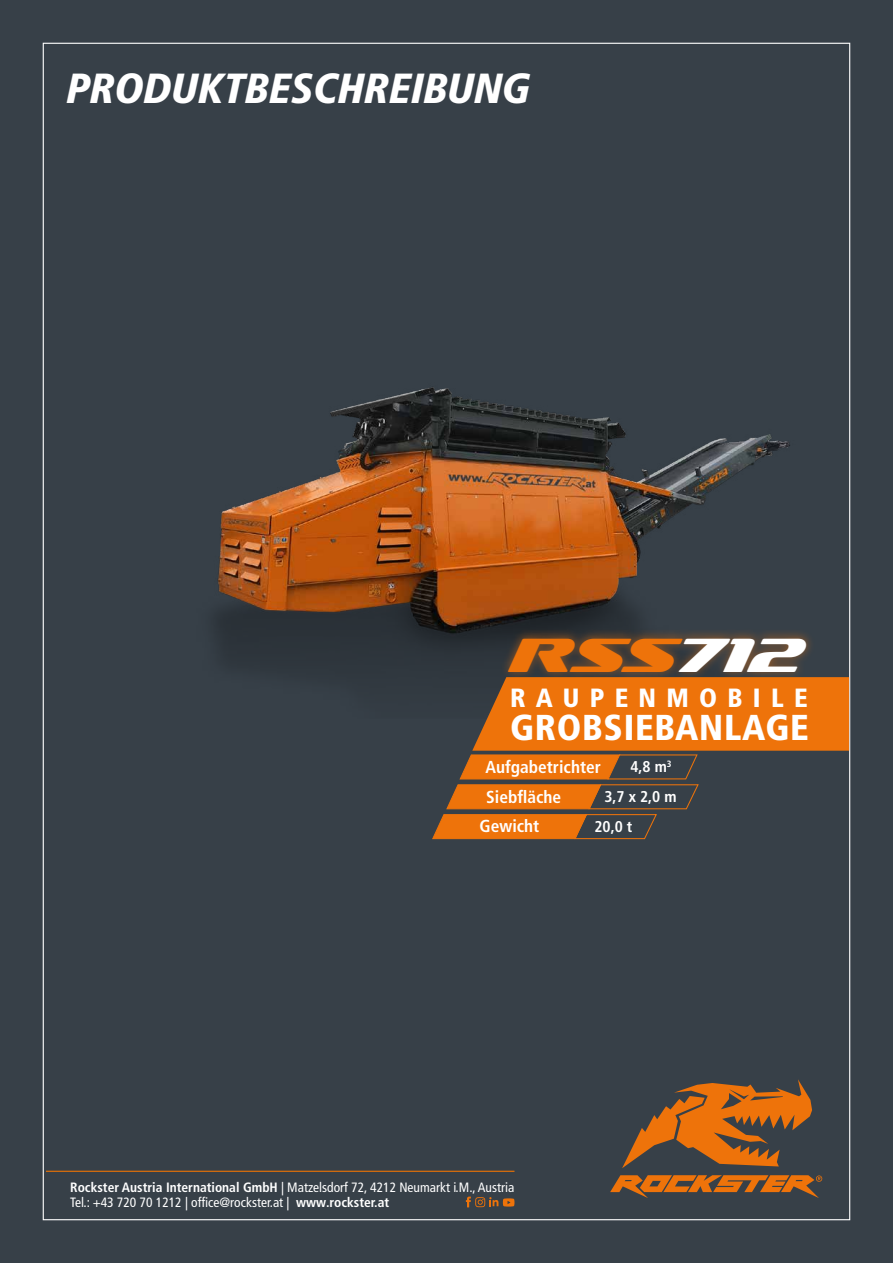
<style>
.page{position:relative;width:893px;height:1263px;background:#374048}
.page>*{position:absolute;margin:0;border:0;box-sizing:border-box;transform-origin:0 0}
.t1{font:italic 49.5px "Sofachrome Rg";color:#ee730a}
.t2{font:italic 900 condensed 42.15px "Frutiger LT Pro";color:#fff}
.t3{font:900 condensed 36px "Frutiger LT Pro";letter-spacing:.02em;color:#fff}
.t4{font:900 condensed 26.4px "Frutiger LT Pro";letter-spacing:.39em;color:#fff}
.t5{font:700 condensed 17.4px "Frutiger LT Pro";color:#fff}
.t6{font:700 condensed 15.6px "Frutiger LT Pro";color:#fff}
.t7{font:condensed 13.5px/15.3px "Frutiger LT Pro";color:#fff}
.s1{color:#fff}
.s2{font-weight:700}
</style>
<div class="page">
<img style="left:216px;top:387px;width:574px;height:279px">
<div style="left:499px;top:628px;width:317px;height:53px;background:#ee730a;opacity:.5"></div>
<svg style="left:432px;top:677px;width:417px;height:163px"></svg>
<hr style="left:46px;top:1171px;width:468px;height:1px;background:#ee7303">
<svg style="left:610px;top:1175px;width:213px;height:23px"></svg>
<svg style="left:622px;top:1079px;width:190px;height:89px"></svg>
<svg style="left:466px;top:1196px;width:48px;height:11px"></svg>
<h2 class="t2" style="left:67px;top:63px;width:465px">PRODUKTBESCHREIBUNG</h2>
<h1 class="t1" style="left:505px;top:623px;width:294px">Rss<span class="s1">712</span></h1>
<h3 class="t4" style="left:510px;top:682px;width:299px">RAUPENMOBILE</h3>
<h3 class="t3" style="left:510px;top:706px;width:300px">GROBSIEBANLAGE</h3>
<p class="t5" style="left:485px;top:756px;width:117px">Aufgabetrichter</p>
<p class="t5" style="left:486px;top:786px;width:76px">Siebfläche</p>
<p class="t5" style="left:480px;top:816px;width:61px">Gewicht</p>
<p class="t6" style="left:630px;top:757px;width:43px">4,8 m<sup>3</sup></p>
<p class="t6" style="left:604px;top:788px;width:74px">3,7 x 2,0 m</p>
<p class="t6" style="left:594px;top:818px;width:39px">20,0 t</p>
<p class="t7" style="left:70px;top:1179px;width:446px"><span class="s2">Rockster Austria International GmbH</span> | Matzelsdorf 72, 4212 Neumarkt i.M., Austria<br>Tel.: +43 720 70 1212 | office@rockster.at | <span class="s2">www.rockster.at</span></p>
</div>
